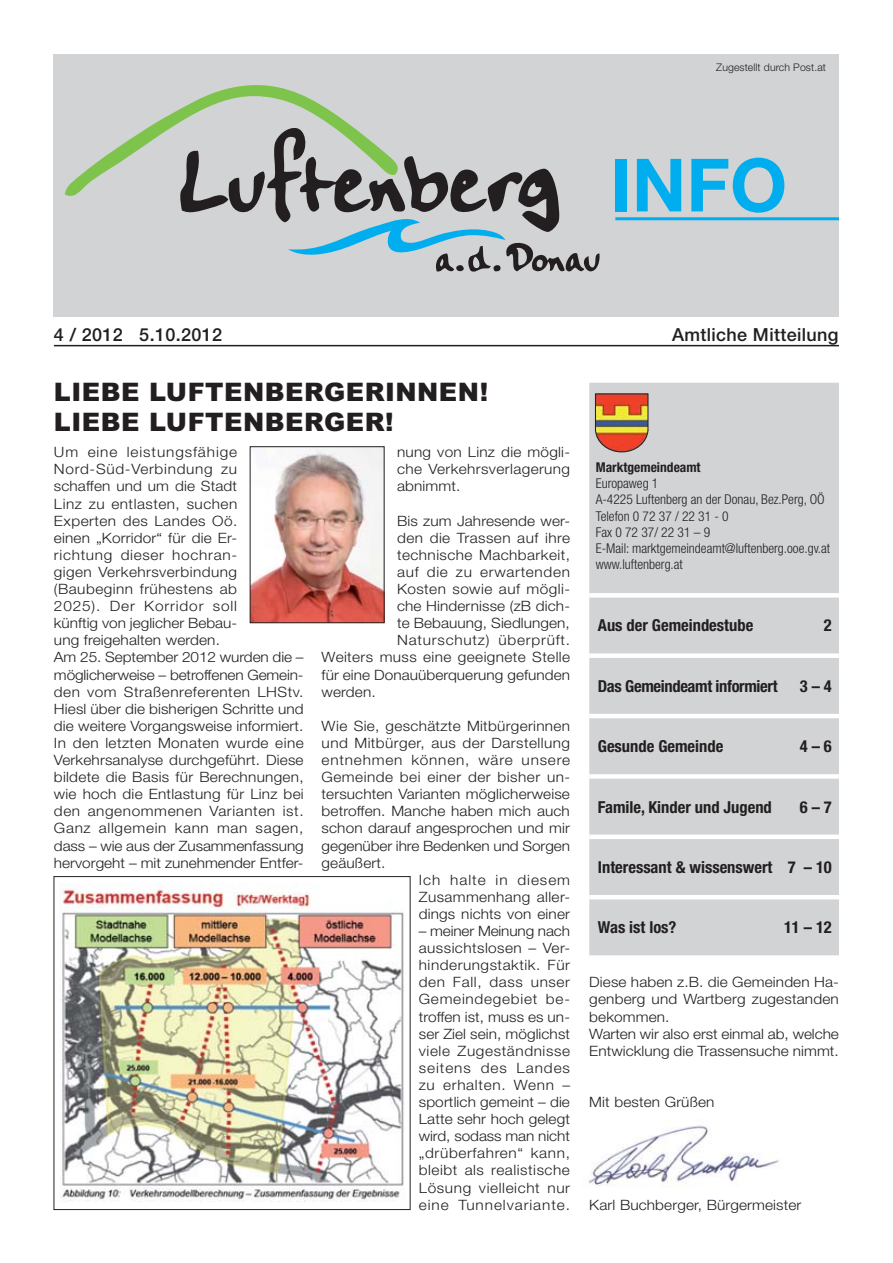
<style>
.page{position:relative;width:893px;height:1263px;background:#fff}
.page>*{position:absolute;margin:0;border:0;box-sizing:border-box;transform-origin:0 0}
.t1{font:700 73.65px "Helvetica Neue LT Std";color:#00aeef}
.t2{font:900 25.5px/30px "Arial";letter-spacing:.02em;color:#231f20}
.t3{font:500 18px "Helvetica Neue";letter-spacing:.02em;color:#231f20}
.t4{font:700 condensed 16.5px "Helvetica Neue LT Std";color:#231f20}
.t5{font:700 condensed 16.5px "Helvetica Neue LT Std";letter-spacing:-.02em;color:#231f20}
.t6{font:300 14.25px/17.1px "Helvetica Neue LT Std";letter-spacing:.01em;color:#231f20;scale:1.08 1}
.t7{font:300 14.25px "Helvetica Neue LT Std";letter-spacing:.03em;color:#231f20;scale:1.08 1}
.t8{font:300 14.25px "Helvetica Neue LT Std";letter-spacing:.05em;color:#231f20;scale:1.08 1}
.t9{font:300 14.25px "Helvetica Neue LT Std";letter-spacing:.045em;color:#231f20;scale:1.08 1}
.t10{font:300 14.25px "Helvetica Neue LT Std";letter-spacing:.06em;color:#231f20;scale:1.08 1}
.t11{font:300 condensed 13.5px/16.2px "Helvetica Neue LT Std";color:#231f20}
.t12{font:700 condensed 13.5px "Helvetica Neue LT Std";color:#231f20}
.t13{font:300 10.5px "Helvetica Neue LT Std";letter-spacing:.01em;color:#231f20}
</style>
<div class="page">
<img style="left:588px;top:1125px;width:191px;height:62px">
<div style="left:54px;top:54px;width:785px;height:262px;background:#d1d3d4"></div>
<svg style="left:65px;top:85px;width:535px;height:187px"></svg>
<hr style="left:54px;top:345px;width:785px;height:1px;background:#231f20">
<hr style="left:615px;top:217px;width:224px;height:3px;background:#00aeef">
<div style="left:589px;top:383px;width:250px;height:572px;background:#d1d3d4"></div>
<div style="left:589px;top:593px;width:250px;height:5px;background:#fff"></div>
<div style="left:589px;top:653px;width:250px;height:5px;background:#fff"></div>
<hr style="left:589px;top:714px;width:250px;height:4px;background:#fff">
<div style="left:589px;top:774px;width:250px;height:5px;background:#fff"></div>
<hr style="left:589px;top:835px;width:250px;height:4px;background:#fff">
<hr style="left:589px;top:895px;width:250px;height:4px;background:#fff">
<svg style="left:595px;top:393px;width:53px;height:59px"></svg>
<img style="left:252px;top:449px;width:130px;height:172px">
<img style="left:60px;top:884px;width:344px;height:318px">
<div style="left:54px;top:876px;width:356px;height:334px;border:1px solid #231f20"></div>
<p class="t13" style="left:716px;top:64px;width:111px">Zugestellt durch Post.at</p>
<h1 class="t1" style="left:610px;top:159px;width:179px">INFO</h1>
<p class="t3" style="left:54px;top:328px;width:170px">4 / 2012 5.10.2012</p>
<p class="t3" style="left:672px;top:328px;width:168px">Amtliche Mitteilung</p>
<h2 class="t2" style="left:54px;top:380px;width:436px">LIEBE LUFTENBERGERINNEN!<br>LIEBE LUFTENBERGER!</h2>
<p class="t6" style="left:54px;top:445px;width:233px">Um eine leistungsfähige<br>Nord-Süd-Verbindung zu<br>schaffen und um die Stadt<br>Linz zu entlasten, suchen<br>Experten des Landes Oö.<br>einen „Korridor“ für die Er-<br>richtung dieser hochran-<br>gigen Verkehrsverbindung (Baubeginn frühestens ab<br>2025). Der Korridor soll<br>künftig von jeglicher Bebau-<br>ung freigehalten werden.<br>Am 25. September 2012 wurden die – möglicherweise – betroffenen Gemein&shy;den vom Straßenreferenten LHStv.<br>Hiesl über die bisherigen Schritte und die weitere Vorgangsweise informiert.<br>In den letzten Monaten wurde eine<br>Verkehrsanalyse durchgeführt. Diese bildete die Basis für Berechnungen, wie hoch die Entlastung für Linz bei den angenommenen Varianten ist.<br>Ganz allgemein kann man sagen, dass – wie aus der Zusammenfassung hervorgeht – mit zunehmender Entfer-</p>
<p class="t6" style="left:397px;top:445px;width:162px;text-align:justify">nung von Linz die mögli&shy;che Verkehrsverlagerung abnimmt.</p>
<p class="t6" style="left:397px;top:513px;width:162px">Bis zum Jahresende wer-</p>
<p class="t7" style="left:397px;top:533px;width:162px">den die Trassen auf ihre</p>
<p class="t7" style="left:397px;top:550px;width:162px">technische Machbarkeit,</p>
<p class="t9" style="left:397px;top:567px;width:162px">auf die zu erwartenden</p>
<p class="t7" style="left:397px;top:584px;width:162px">Kosten sowie auf mögli-</p>
<p class="t6" style="left:397px;top:599px;width:162px">che Hindernisse (zB dich-</p>
<p class="t6" style="left:397px;top:616px;width:161px">te Bebauung, Siedlungen,</p>
<p class="t8" style="left:397px;top:635px;width:162px">Naturschutz) überprüft.</p>
<p class="t6" style="left:322px;top:650px;width:232px">Weiters muss eine geeignete Stelle</p>
<p class="t6" style="left:322px;top:667px;width:232px">für eine Donauüberquerung gefunden</p>
<p class="t6" style="left:322px;top:684px;width:52px">werden.</p>
<p class="t6" style="left:322px;top:718px;width:231px">Wie Sie, geschätzte Mitbürgerinnen</p>
<p class="t7" style="left:322px;top:738px;width:231px">und Mitbürger, aus der Darstellung</p>
<p class="t8" style="left:322px;top:755px;width:232px">entnehmen können, wäre unsere</p>
<p class="t7" style="left:322px;top:772px;width:231px">Gemeinde bei einer der bisher un-</p>
<p class="t6" style="left:322px;top:787px;width:231px">tersuchten Varianten möglicherweise</p>
<p class="t6" style="left:322px;top:804px;width:231px">betroffen. Manche haben mich auch</p>
<p class="t6" style="left:322px;top:821px;width:231px">schon darauf angesprochen und mir</p>
<p class="t6" style="left:322px;top:838px;width:231px">gegenüber ihre Bedenken und Sorgen</p>
<p class="t6" style="left:322px;top:855px;width:61px">geäußert.</p>
<p class="t10" style="left:419px;top:875px;width:142px">Ich halte in diesem</p>
<p class="t6" style="left:419px;top:889px;width:141px">Zusammenhang aller-</p>
<p class="t6" style="left:419px;top:907px;width:141px">dings nichts von einer</p>
<p class="t6" style="left:419px;top:924px;width:142px;text-align:justify">– meiner Meinung nach aussichtslosen – Ver&shy;hinderungstaktik. Für den Fall, dass unser Gemeindegebiet be&shy;troffen ist, muss es un&shy;ser Ziel sein, möglichst viele Zugeständnisse seitens des Landes zu erhalten. Wenn – sportlich gemeint – die Latte sehr hoch gelegt wird, sodass man nicht „drüberfahren“ kann, bleibt als realistische Lösung vielleicht nur eine Tunnelvariante.</p>
<p class="t12" style="left:596px;top:462px;width:106px">Marktgemeindeamt</p>
<p class="t11" style="left:596px;top:476px;width:236px">Europaweg 1<br>A-4225 Luftenberg an der Donau, Bez.Perg, OÖ<br>Telefon 0 72 37 / 22 31 - 0<br>Fax 0 72 37/ 22 31 – 9<br>E-Mail: marktgemeindeamt@luftenberg.ooe.gv.at www.luftenberg.at</p>
<p class="t4" style="left:598px;top:620px;width:157px">Aus der Gemeindestube</p>
<p class="t4" style="left:824px;top:620px;width:9px">2</p>
<p class="t5" style="left:598px;top:680px;width:181px">Das Gemeindeamt informiert</p>
<p class="t4" style="left:800px;top:680px;width:34px">3 – 4</p>
<p class="t4" style="left:598px;top:740px;width:127px">Gesunde Gemeinde</p>
<p class="t4" style="left:800px;top:740px;width:34px">4 – 6</p>
<p class="t4" style="left:598px;top:801px;width:176px">Famile, Kinder und Jugend</p>
<p class="t4" style="left:800px;top:801px;width:34px">6 – 7</p>
<p class="t4" style="left:598px;top:861px;width:236px">Interessant &amp; wissenswert 7 – 10</p>
<p class="t4" style="left:598px;top:921px;width:80px">Was ist los?</p>
<p class="t4" style="left:784px;top:921px;width:49px">11 – 12</p>
<p class="t6" style="left:589px;top:975px;width:233px">Diese haben z.B. die Gemeinden Ha&shy;genberg und Wartberg zugestanden bekommen.<br>Warten wir also erst einmal ab, welche<br>Entwicklung die Trassensuche nimmt.</p>
<p class="t6" style="left:589px;top:1095px;width:117px">Mit besten Grüßen</p>
<p class="t6" style="left:589px;top:1197px;width:198px">Karl Buchberger, Bürgermeister</p>
</div>
